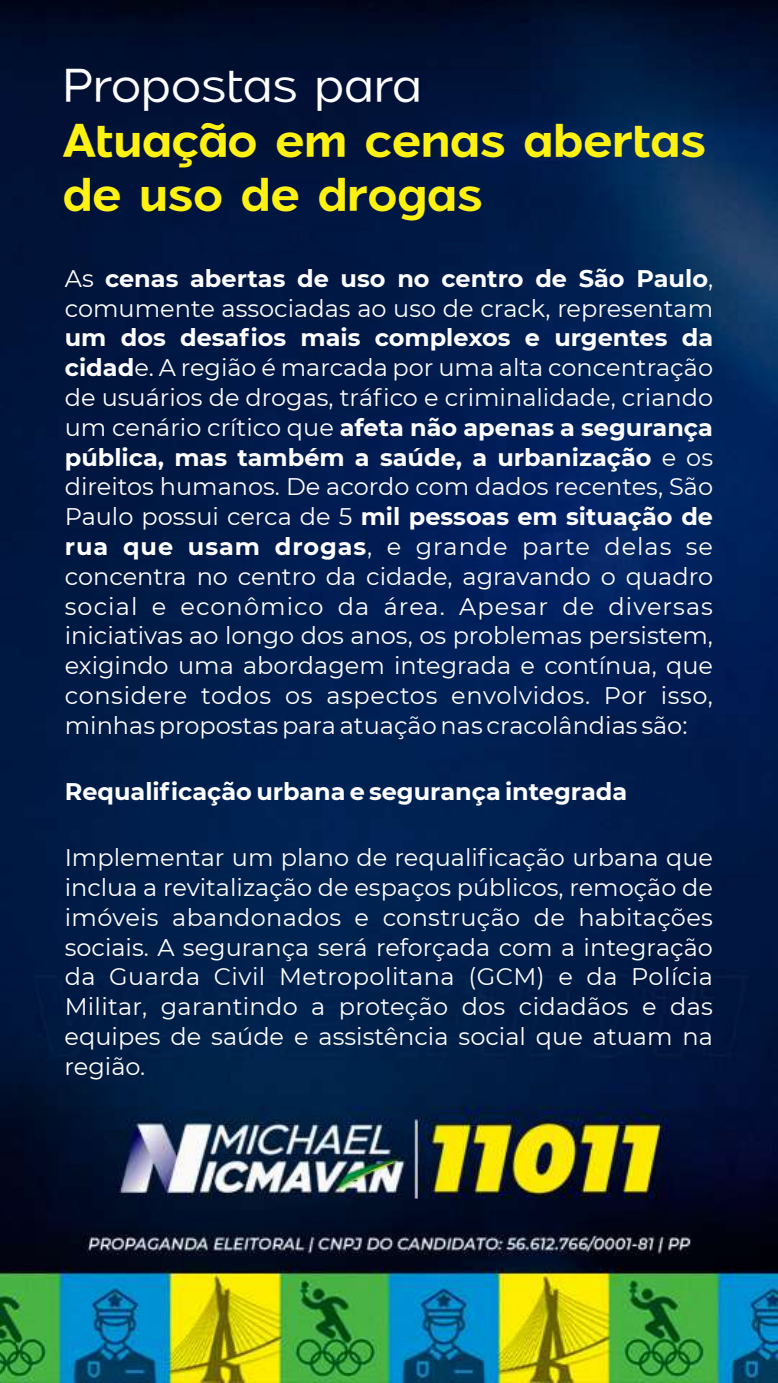
<style>
.page{position:relative;width:778px;height:1383px;background:#fff}
.page>*{position:absolute;margin:0;border:0;box-sizing:border-box;transform-origin:0 0}
.t1{font:700 48px/54.3px "Asen Pro";color:#fff212}
.t2{font:48px "Asen Pro";color:#fefefe}
.t3{font:24px/29.7px "Montserrat";color:#fefefe;text-align:justify}
.t4{font:700 24px "Montserrat";color:#fefefe}
.s1{font-weight:700}
</style>
<div class="page">
<img style="left:0;top:0;width:778px;height:1382px">
<h1 class="t2" style="left:63px;top:57px;width:360px">Propostas para</h1>
<h1 class="t1" style="left:63px;top:113px;width:644px">Atuação em cenas abertas de uso de drogas</h1>
<p class="t3" style="left:65px;top:263px;width:649px">As <span class="s1">cenas abertas de uso no centro de São Paulo</span>, comumente associadas ao uso de crack, representam</p>
<p class="t3" style="left:65px;top:323px;width:650px"><span class="s1">um dos desafios mais complexos e urgentes da cidad</span>e. A região é marcada por uma alta concentração de usuários de drogas, tráfico e criminalidade, criando um cenário crítico que <span class="s1">afeta não apenas a segurança pública, mas também a saúde, a urbanização</span> e os direitos humanos. De acordo com dados recentes, São Paulo possui cerca de 5 <span class="s1">mil pessoas em situação de rua que usam drogas</span>, e grande parte delas se concentra no centro da cidade, agravando o quadro social e econômico da área. Apesar de diversas iniciativas ao longo dos anos, os problemas persistem, exigindo uma abordagem integrada e contínua, que considere todos os aspectos envolvidos. Por isso, minhas propostas para atuação nas cracolândias são:</p>
<p class="t4" style="left:65px;top:776px;width:564px">Requalificação urbana e segurança integrada</p>
<p class="t3" style="left:65px;top:842px;width:650px">Implementar um plano de requalificação urbana que inclua a revitalização de espaços públicos, remoção de imóveis abandonados e construção de habitações sociais. A segurança será reforçada com a integração da Guarda Civil Metropolitana (GCM) e da Polícia Militar, garantindo a proteção dos cidadãos e das equipes de saúde e assistência social que atuam na região.</p>
</div>
